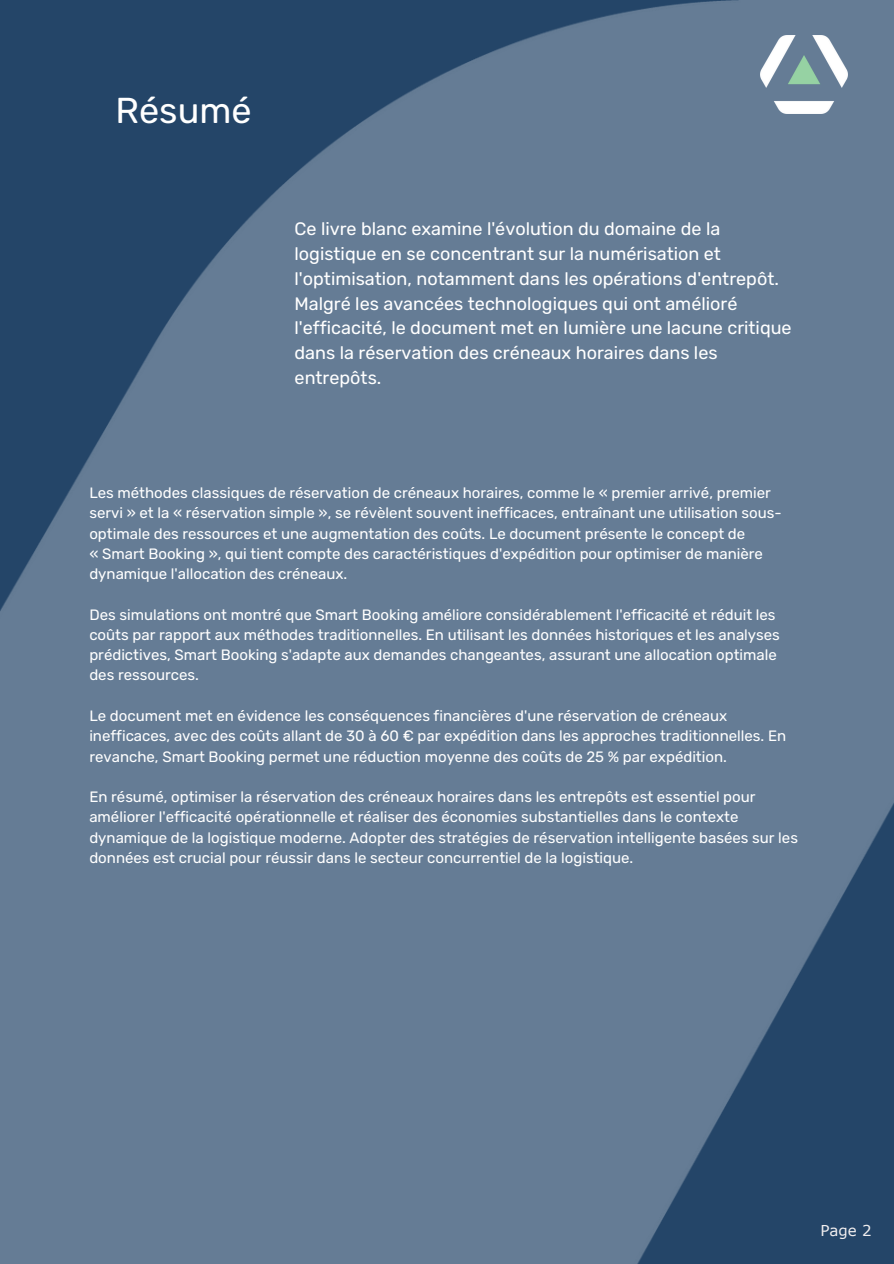
<style>
.page{position:relative;width:894px;height:1264px;background:#fff}
.page>*{position:absolute;margin:0;border:0;box-sizing:border-box;transform-origin:0 0}
.t1{font:36px "Rubik";color:#fff}
.t2{font:18px/24.8px "Rubik";color:#fff}
.t3{font:15px/20.2px "Rubik";color:#fff}
.t4{font:15px "Verdana";color:#f1eeef}
</style>
<div class="page">
<img style="left:0;top:0;width:893px;height:1263px">
<h1 class="t1" style="left:115px;top:89px;width:137px">Résumé</h1>
<p class="t2" style="left:294px;top:217px;width:498px">Ce livre blanc examine l'évolution du domaine de la logistique en se concentrant sur la numérisation et l'optimisation, notamment dans les opérations d'entrepôt.<br>Malgré les avancées technologiques qui ont amélioré l'efficacité, le document met en lumière une lacune critique dans la réservation des créneaux horaires dans les entrepôts.</p>
<p class="t3" style="left:89px;top:483px;width:693px">Les méthodes classiques de réservation de créneaux horaires, comme le « premier arrivé, premier servi » et la « réservation simple », se révèlent souvent inefficaces, entraînant une utilisation sous&shy;optimale des ressources et une augmentation des coûts. Le document présente le concept de</p>
<h2 class="t3" style="left:89px;top:543px;width:675px">« Smart Booking », qui tient compte des caractéristiques d'expédition pour optimiser de manière dynamique l'allocation des créneaux.</h2>
<p class="t3" style="left:89px;top:604px;width:692px">Des simulations ont montré que Smart Booking améliore considérablement l'efficacité et réduit les coûts par rapport aux méthodes traditionnelles. En utilisant les données historiques et les analyses prédictives, Smart Booking s'adapte aux demandes changeantes, assurant une allocation optimale des ressources.</p>
<p class="t3" style="left:89px;top:705px;width:698px">Le document met en évidence les conséquences financières d'une réservation de créneaux inefficaces, avec des coûts allant de 30 à 60 € par expédition dans les approches traditionnelles. En revanche, Smart Booking permet une réduction moyenne des coûts de 25 % par expédition.</p>
<p class="t3" style="left:89px;top:786px;width:710px">En résumé, optimiser la réservation des créneaux horaires dans les entrepôts est essentiel pour améliorer l'efficacité opérationnelle et réaliser des économies substantielles dans le contexte dynamique de la logistique moderne. Adopter des stratégies de réservation intelligente basées sur les données est crucial pour réussir dans le secteur concurrentiel de la logistique.</p>
<p class="t4" style="left:820px;top:1221px;width:53px">Page 2</p>
</div>
